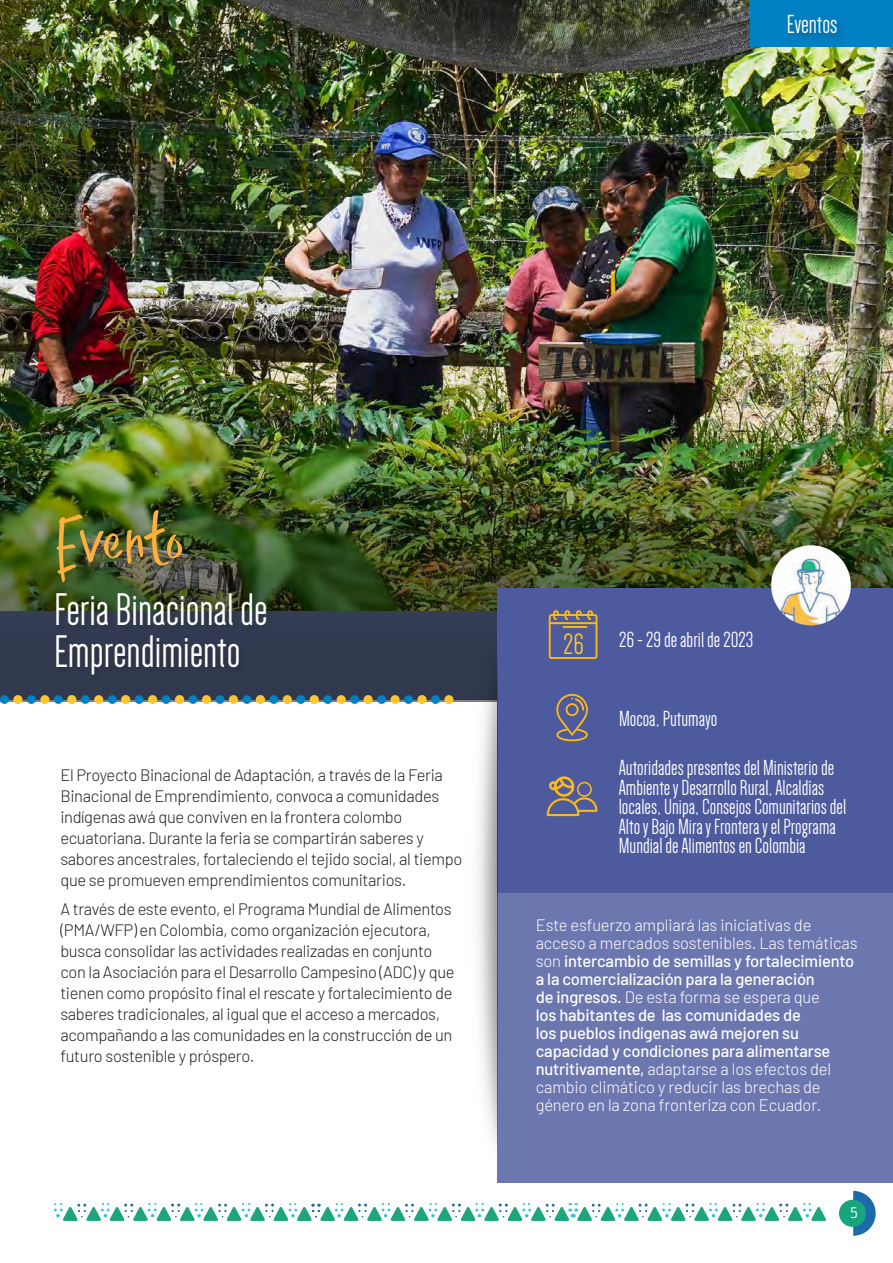
<style>
.page{position:relative;width:893px;height:1263px;background:#fff}
.page>*{position:absolute;margin:0;border:0;box-sizing:border-box;transform-origin:0 0}
.t1{font:300 143.85px "Selfish";letter-spacing:-.03em;color:#fbb03f}
.t2{font:47.1px/41.7px "Dense";color:#fff}
.t3{font:30.15px "Dense";color:#fec62e}
.t4{font:27px "Dense";letter-spacing:-.005em;color:#fff}
.t5{font:22.5px/19.5px "Dense";color:#fff}
.t6{font:300 16.5px/21px "Barlow";letter-spacing:-.02em;color:#231f20}
.t7{font:500 16.5px/18px "Barlow";letter-spacing:-.01em;color:#fff}
.t8{font:300 14.4px "Antenna Cond";color:#fff}
.s1{font-weight:300}
.s2{font-weight:400;font-size:15px}
</style>
<div class="page">
<svg style="left:853px;top:1191px;width:23px;height:45px"></svg>
<div style="left:839px;top:1200px;width:27px;height:27px;background:#17a67b;border-radius:50%"></div>
<img style="left:1px;top:0;width:892px;height:434px">
<img style="left:0;top:434px;width:893px;height:38px">
<img style="left:0;top:472px;width:893px;height:230px">
<div style="left:750px;top:0;width:143px;height:46px;background:#0081c4"></div>
<div style="left:784px;top:11px;width:64px;height:34px;background:#231f20;opacity:.4"></div>
<div style="left:497px;top:588px;width:396px;height:594px;background:#4d5a9e"></div>
<div style="left:55px;top:592px;width:218px;height:89px;background:#231f20;opacity:.3"></div>
<div style="left:0;top:695px;width:9px;height:9px;background:#0081c4;border-radius:50%"></div>
<div style="left:13px;top:695px;width:10px;height:9px;background:#fec62e;border-radius:50%"></div>
<div style="left:27px;top:695px;width:9px;height:9px;background:#0081c4;border-radius:50%"></div>
<div style="left:40px;top:695px;width:9px;height:9px;background:#fec62e;border-radius:50%"></div>
<div style="left:54px;top:695px;width:9px;height:9px;background:#0081c4;border-radius:50%"></div>
<div style="left:67px;top:695px;width:9px;height:9px;background:#fec62e;border-radius:50%"></div>
<div style="left:81px;top:695px;width:9px;height:9px;background:#0081c4;border-radius:50%"></div>
<div style="left:94px;top:695px;width:9px;height:9px;background:#fec62e;border-radius:50%"></div>
<div style="left:108px;top:695px;width:9px;height:9px;background:#0081c4;border-radius:50%"></div>
<div style="left:121px;top:695px;width:9px;height:9px;background:#fec62e;border-radius:50%"></div>
<div style="left:135px;top:695px;width:9px;height:9px;background:#0081c4;border-radius:50%"></div>
<div style="left:148px;top:695px;width:9px;height:9px;background:#fec62e;border-radius:50%"></div>
<div style="left:162px;top:695px;width:9px;height:9px;background:#0081c4;border-radius:50%"></div>
<div style="left:175px;top:695px;width:9px;height:9px;background:#fec62e;border-radius:50%"></div>
<div style="left:189px;top:695px;width:9px;height:9px;background:#0081c4;border-radius:50%"></div>
<div style="left:202px;top:695px;width:9px;height:9px;background:#fec62e;border-radius:50%"></div>
<div style="left:242px;top:695px;width:9px;height:9px;background:#0081c4;border-radius:50%"></div>
<div style="left:256px;top:695px;width:9px;height:9px;background:#fec62e;border-radius:50%"></div>
<div style="left:269px;top:695px;width:9px;height:9px;background:#0081c4;border-radius:50%"></div>
<div style="left:283px;top:695px;width:9px;height:9px;background:#fec62e;border-radius:50%"></div>
<div style="left:296px;top:695px;width:9px;height:9px;background:#0081c4;border-radius:50%"></div>
<div style="left:310px;top:695px;width:9px;height:9px;background:#fec62e;border-radius:50%"></div>
<div style="left:323px;top:695px;width:9px;height:9px;background:#0081c4;border-radius:50%"></div>
<div style="left:337px;top:695px;width:9px;height:9px;background:#fec62e;border-radius:50%"></div>
<div style="left:350px;top:695px;width:9px;height:9px;background:#0081c4;border-radius:50%"></div>
<div style="left:364px;top:695px;width:9px;height:9px;background:#fec62e;border-radius:50%"></div>
<div style="left:377px;top:695px;width:9px;height:9px;background:#0081c4;border-radius:50%"></div>
<div style="left:391px;top:695px;width:9px;height:9px;background:#fec62e;border-radius:50%"></div>
<div style="left:404px;top:695px;width:9px;height:9px;background:#0081c4;border-radius:50%"></div>
<div style="left:417px;top:695px;width:10px;height:9px;background:#fec62e;border-radius:50%"></div>
<div style="left:431px;top:695px;width:9px;height:9px;background:#0081c4;border-radius:50%"></div>
<svg style="left:444px;top:695px;width:9px;height:9px"></svg>
<div style="left:215px;top:695px;width:9px;height:9px;background:#0081c4;border-radius:50%"></div>
<div style="left:229px;top:695px;width:9px;height:9px;background:#fec62e;border-radius:50%"></div>
<svg style="left:54px;top:1203px;width:772px;height:18px"></svg>
<svg style="left:549px;top:610px;width:48px;height:49px"></svg>
<svg style="left:556px;top:694px;width:32px;height:47px"></svg>
<svg style="left:547px;top:776px;width:50px;height:40px"></svg>
<div style="left:497px;top:893px;width:396px;height:289px;background:#6c77af"></div>
<img style="left:446px;top:610px;width:51px;height:535px">
<img style="left:770px;top:538px;width:87px;height:88px">
<p class="t4" style="left:787px;top:11px;width:52px">Eventos</p>
<p class="t1" style="left:56px;top:479px;width:128px">Evento</p>
<p class="t2" style="left:54px;top:589px;width:215px">Feria Binacional de<br>Emprendimiento</p>
<p class="t6" style="left:60px;top:763px;width:403px">El Proyecto Binacional de Adaptación, a través de la Feria Binacional de Emprendimiento, convoca a comunidades indígenas awá que conviven en la frontera colombo ecuatoriana. Durante la feria se compartirán saberes y sabores ancestrales, fortaleciendo el tejido social, al tiempo que se promueven emprendimientos comunitarios.</p>
<p class="t6" style="left:60px;top:898px;width:396px">A través de este evento, el Programa Mundial de Alimentos (PMA/WFP) en Colombia, como organización ejecutora, busca consolidar las actividades realizadas en conjunto con la Asociación para el Desarrollo Campesino (ADC) y que tienen como propósito final el rescate y fortalecimiento de saberes tradicionales, al igual que el acceso a mercados, acompañando a las comunidades en la construcción de un futuro sostenible y próspero.</p>
<p class="t3" style="left:564px;top:629px;width:22px">26</p>
<p class="t5" style="left:619px;top:630px;width:136px">26 - 29 de abril de 2023</p>
<p class="t5" style="left:619px;top:709px;width:100px">Mocoa, Putumayo</p>
<p class="t5" style="left:619px;top:758px;width:229px">Autoridades presentes del Ministerio de Ambiente y Desarrollo Rural, Alcaldías locales, Unipa, Consejos Comunitarios del Alto y Bajo Mira y Frontera y el Programa Mundial de Alimentos en Colombia</p>
<p class="t7" style="left:536px;top:914px;width:323px"><span class="s1">Este esfuerzo ampliará las iniciativas de acceso a mercados sostenibles. Las temáticas son</span> intercambio de semillas y fortalecimiento a la comercialización para la generación<br>de ingresos. <span class="s1">De esta forma se espera que<br></span>los habitantes de las comunidades de<br>los pueblos indígenas awá mejoren su capacidad y condiciones para alimentarse nutritivamente, <span class="s1">adaptarse a los efectos del cambio climático y reducir las brechas de género en la zona fronteriza con Ecuador</span><span class="s2">.</span></p>
<p class="t8" style="left:851px;top:1204px;width:9px">5</p>
</div>
